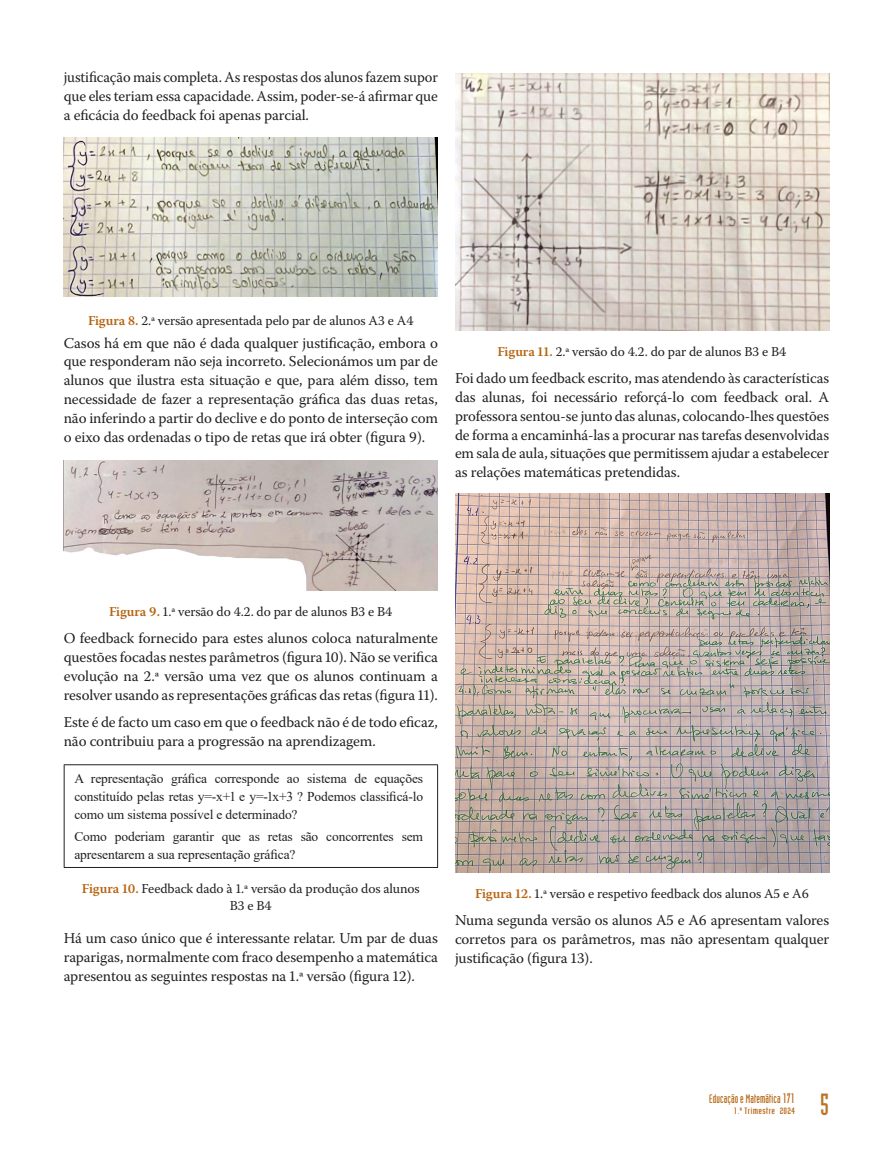
<style>
.page{position:relative;width:893px;height:1149px;background:#fff}
.page>*{position:absolute;margin:0;border:0;box-sizing:border-box;transform-origin:0 0}
.t1{font:30px "Industria LT Std Solid";color:#bd7124}
.TEXTO_PRINCIPAL{font:15px/18.8px "Warnock Pro";letter-spacing:-.01em;color:#231f20;text-align:justify}
.t2{font:13.5px/16.5px "Warnock Pro";letter-spacing:-.01em;color:#231f20;text-align:center}
.TEXTO_PRINCIPAL-2{font:13.5px/18px "Times New Roman";letter-spacing:-.01em;color:#231f20;text-align:justify}
.t3{font:12px "Industria LT Std Solid";letter-spacing:.01em;color:#b66512}
.t4{font:9px "Industria LT Std Solid";letter-spacing:.03em;color:#b66512;scale:1.33 1}
.s1{font-weight:600;color:#b66512}
.s2{font-size:13.5px}
</style>
<div class="page">
<img style="left:64px;top:138px;width:374px;height:158px">
<img style="left:64px;top:460px;width:374px;height:130px">
<hr style="left:64px;top:764px;width:374px;height:1px;background:#231f20">
<hr style="left:64px;top:765px;width:1px;height:101px;background:#231f20">
<hr style="left:437px;top:765px;width:1px;height:101px;background:#231f20">
<hr style="left:64px;top:866px;width:374px;height:1px;background:#231f20">
<img style="left:455px;top:73px;width:374px;height:258px">
<img style="left:455px;top:493px;width:374px;height:379px">
<p class="TEXTO_PRINCIPAL" style="left:64px;top:68px;width:376px">justificação mais completa. As respostas dos alunos fazem supor que eles teriam essa capacidade. Assim, poder-se-á afirmar que a eficácia do feedback foi apenas parcial.</p>
<p class="t2" style="left:88px;top:311px;width:327px"><span class="s1">Figura 8.</span> 2.ª versão apresentada pelo par de alunos A3 e A4</p>
<p class="TEXTO_PRINCIPAL" style="left:64px;top:333px;width:376px">Casos há em que não é dada qualquer justificação, embora o que responderam não seja incorreto. Selecionámos um par de alunos que ilustra esta situação e que, para além disso, tem necessidade de fazer a representação gráfica das duas retas, não inferindo a partir do declive e do ponto de interseção com o eixo das ordenadas o tipo de retas que irá obter (figura 9).</p>
<p class="t2" style="left:497px;top:343px;width:291px"><span class="s1">Figura 11.</span> 2.ª versão do 4.2. do par de alunos B3 e B4</p>
<p class="TEXTO_PRINCIPAL" style="left:455px;top:368px;width:376px">Foi dado um feedback escrito, mas atendendo às características das alunas, foi necessário reforçá-lo com feedback oral. A professora sentou-se junto das alunas, colocando-lhes questões de forma a encaminhá-las a procurar nas tarefas desenvolvidas em sala de aula, situações que permitissem ajudar a estabelecer as relações matemáticas pretendidas.</p>
<p class="t2" style="left:109px;top:603px;width:285px"><span class="s1">Figura 9.</span> 1.ª versão do 4.2. do par de alunos B3 e B4</p>
<p class="TEXTO_PRINCIPAL" style="left:64px;top:628px;width:376px">O feedback fornecido para estes alunos coloca naturalmente questões focadas nestes parâmetros (figura 10). Não se verifica evolução na 2.ª versão uma vez que os alunos continuam a resolver usando as representações gráficas das retas (figura 11).</p>
<p class="TEXTO_PRINCIPAL" style="left:64px;top:712px;width:376px">Este é de facto um caso em que o feedback não é de todo eficaz, não contribuiu para a progressão na aprendizagem.</p>
<p class="TEXTO_PRINCIPAL-2" style="left:74px;top:768px;width:350px">A representação gráfica corresponde ao sistema de equações constituído pelas retas y=-x+1 e y=-1x+3 ? Podemos classificá-lo como um sistema possível e determinado?</p>
<p class="TEXTO_PRINCIPAL-2" style="left:74px;top:826px;width:350px">Como poderiam garantir que as retas são concorrentes sem apresentarem a sua representação gráfica?</p>
<p class="t2" style="left:82px;top:879px;width:339px"><span class="s1">Figura 10.</span> Feedback dado à 1.ª versão da produção dos alunos<br>B3 e B4</p>
<p class="TEXTO_PRINCIPAL" style="left:64px;top:928px;width:376px">Há um caso único que é interessante relatar. Um par de duas raparigas, normalmente com fraco desempenho a matemática apresentou as seguintes respostas na 1.ª versão (figura 12).</p>
<p class="t2" style="left:475px;top:884px;width:336px"><span class="s1">Figura 12.</span> 1.ª versão e respetivo feedback dos alunos A5 e A6</p>
<p class="TEXTO_PRINCIPAL" style="left:455px;top:910px;width:376px">Numa segunda versão os alunos A5 e A6 apresentam valores corretos para os parâmetros, mas não apresentam qualquer justificação (figura 13).</p>
<p class="t3" style="left:709px;top:1092px;width:87px">Educação e Matemática <span class="s2">171</span></p>
<p class="t4" style="left:734px;top:1105px;width:48px">1.º Trimestre 2024</p>
<h1 class="t1" style="left:820px;top:1087px;width:10px">5</h1>
</div>
